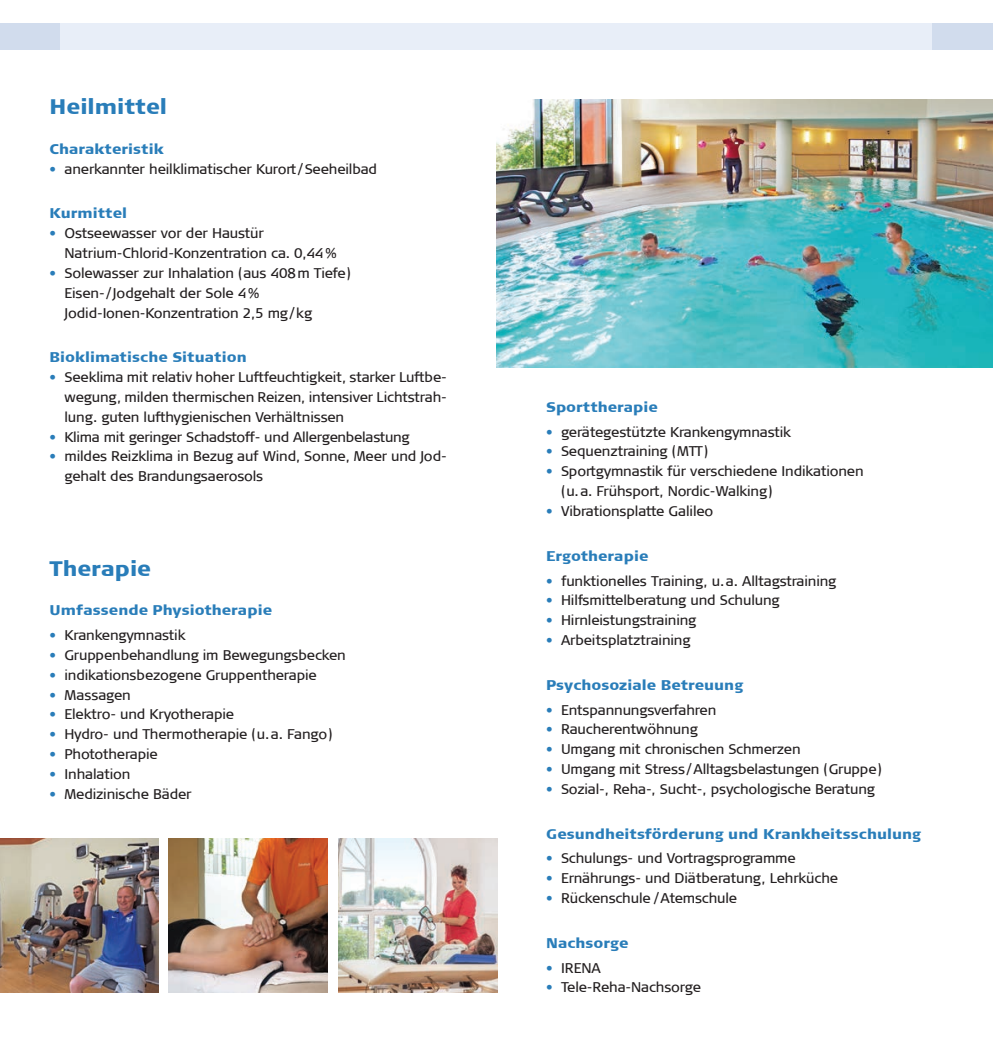
<style>
.page{position:relative;width:993px;height:1042px;background:#fff}
.page>*{position:absolute;margin:0;border:0;box-sizing:border-box;transform-origin:0 0}
.t1{font:900 21px "Signa Column";color:#297db9}
.t2{font:14px/19.8px "Signa Column";letter-spacing:-.01em;color:#231f20}
.t3{font:900 14px "Signa Column";letter-spacing:.005em;color:#297db9}
.s1{color:#297db9}
</style>
<div class="page">
<div style="left:0;top:23px;width:410px;height:27px;background:#d1dced"></div>
<div style="left:61px;top:23px;width:505px;height:27px;background:#e8eef8"></div>
<div style="left:581px;top:23px;width:411px;height:27px;background:#d1dced"></div>
<div style="left:425px;top:23px;width:506px;height:27px;background:#e8eef8"></div>
<img style="left:0;top:838px;width:159px;height:154px">
<img style="left:339px;top:838px;width:158px;height:154px">
<img style="left:169px;top:838px;width:158px;height:154px">
<img style="left:496px;top:99px;width:496px;height:268px">
<h1 class="t1" style="left:50px;top:93px;width:119px">Heilmittel</h1>
<p class="t3" style="left:50px;top:140px;width:115px">Charakteristik</p>
<p class="t2" style="left:50px;top:159px;width:329px"><span class="s1">•</span> anerkannter heilklimatischer Kurort /Seeheilbad</p>
<p class="t3" style="left:50px;top:204px;width:79px">Kurmittel</p>
<p class="t2" style="left:64px;top:223px;width:274px;text-indent:-15px"><span class="s1">•</span> Ostseewasser vor der Haustür<br>Natrium-Chlorid-Konzentration ca. 0,44%</p>
<p class="t2" style="left:64px;top:263px;width:288px;text-indent:-15px"><span class="s1">•</span> Solewasser zur Inhalation (aus 408m Tiefe)<br>Eisen- /Jodgehalt der Sole 4%<br>Jodid-Ionen-Konzentration 2,5 mg/kg</p>
<p class="t3" style="left:50px;top:348px;width:198px">Bioklimatische Situation</p>
<p class="t2" style="left:64px;top:367px;width:383px;text-align:justify;text-indent:-15px"><span class="s1">•</span> Seeklima mit relativ hoher Luftfeuchtigkeit, starker Luftbe&shy;wegung, milden thermischen Reizen, intensiver Lichtstrah&shy;lung. guten lufthygienischen Verhältnissen</p>
<p class="t2" style="left:50px;top:427px;width:361px"><span class="s1">•</span> Klima mit geringer Schadstoff- und Allergenbelastung</p>
<p class="t2" style="left:64px;top:447px;width:383px;text-indent:-15px"><span class="s1">•</span> mildes Reizklima in Bezug auf Wind, Sonne, Meer und Jod&shy;gehalt des Brandungsaerosols</p>
<h1 class="t1" style="left:50px;top:555px;width:103px">Therapie</h1>
<p class="t3" style="left:50px;top:601px;width:224px">Umfassende Physiotherapie</p>
<p class="t2" style="left:50px;top:625px;width:137px"><span class="s1">•</span> Krankengymnastik</p>
<p class="t2" style="left:50px;top:645px;width:297px"><span class="s1">•</span> Gruppenbehandlung im Bewegungsbecken</p>
<p class="t2" style="left:50px;top:665px;width:268px"><span class="s1">•</span> indikationsbezogene Gruppentherapie</p>
<p class="t2" style="left:50px;top:685px;width:83px"><span class="s1">•</span> Massagen</p>
<p class="t2" style="left:50px;top:705px;width:186px"><span class="s1">•</span> Elektro- und Kryotherapie</p>
<p class="t2" style="left:50px;top:724px;width:284px"><span class="s1">•</span> Hydro- und Thermotherapie (u.a. Fango)</p>
<p class="t2" style="left:50px;top:744px;width:110px"><span class="s1">•</span> Phototherapie</p>
<p class="t2" style="left:50px;top:764px;width:82px"><span class="s1">•</span> Inhalation</p>
<p class="t2" style="left:50px;top:784px;width:144px"><span class="s1">•</span> Medizinische Bäder</p>
<p class="t3" style="left:546px;top:398px;width:113px">Sporttherapie</p>
<p class="t2" style="left:546px;top:422px;width:246px"><span class="s1">•</span> gerätegestützte Krankengymnastik</p>
<p class="t2" style="left:546px;top:442px;width:163px"><span class="s1">•</span> Sequenztraining (MTT)</p>
<p class="t2" style="left:561px;top:461px;width:304px;text-indent:-15px"><span class="s1">•</span> Sportgymnastik für verschiedene Indikationen (u.a. Frühsport, Nordic-Walking)</p>
<p class="t2" style="left:546px;top:501px;width:169px"><span class="s1">•</span> Vibrationsplatte Galileo</p>
<p class="t3" style="left:546px;top:547px;width:104px">Ergotherapie</p>
<p class="t2" style="left:546px;top:571px;width:292px"><span class="s1">•</span> funktionelles Training, u.a. Alltagstraining</p>
<p class="t2" style="left:546px;top:590px;width:235px"><span class="s1">•</span> Hilfsmittelberatung und Schulung</p>
<p class="t2" style="left:546px;top:610px;width:152px"><span class="s1">•</span> Hirnleistungstraining</p>
<p class="t2" style="left:546px;top:630px;width:146px"><span class="s1">•</span> Arbeitsplatztraining</p>
<p class="t3" style="left:546px;top:676px;width:198px">Psychosoziale Betreuung</p>
<p class="t2" style="left:546px;top:700px;width:172px"><span class="s1">•</span> Entspannungsverfahren</p>
<p class="t2" style="left:546px;top:719px;width:153px"><span class="s1">•</span> Raucherentwöhnung</p>
<p class="t2" style="left:546px;top:739px;width:256px"><span class="s1">•</span> Umgang mit chronischen Schmerzen</p>
<p class="t2" style="left:546px;top:759px;width:337px"><span class="s1">•</span> Umgang mit Stress/Alltagsbelastungen (Gruppe)</p>
<p class="t2" style="left:546px;top:779px;width:330px"><span class="s1">•</span> Sozial-, Reha-, Sucht-, psychologische Beratung</p>
<p class="t3" style="left:546px;top:825px;width:376px">Gesundheitsförderung und Krankheitsschulung</p>
<p class="t2" style="left:546px;top:848px;width:251px"><span class="s1">•</span> Schulungs- und Vortragsprogramme</p>
<p class="t2" style="left:546px;top:868px;width:293px"><span class="s1">•</span> Ernährungs- und Diätberatung, Lehrküche</p>
<p class="t2" style="left:546px;top:888px;width:192px"><span class="s1">•</span> Rückenschule /Atemschule</p>
<p class="t3" style="left:546px;top:934px;width:84px">Nachsorge</p>
<p class="t2" style="left:546px;top:958px;width:56px"><span class="s1">•</span> IRENA</p>
<p class="t2" style="left:546px;top:977px;width:156px"><span class="s1">•</span> Tele-Reha-Nachsorge</p>
</div>
